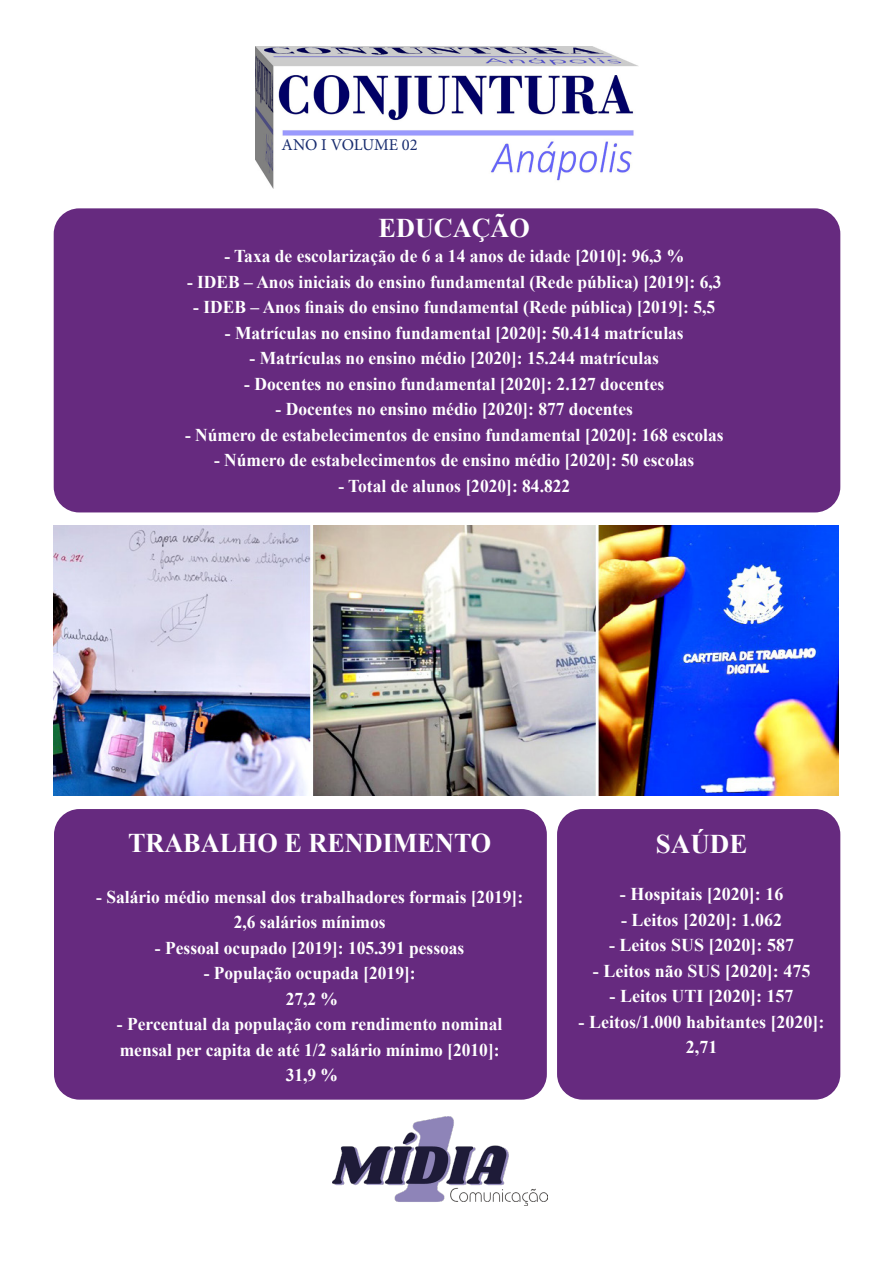
<style>
.page{position:relative;width:893px;height:1263px;background:#fff}
.page>*{position:absolute;margin:0;border:0;box-sizing:border-box;transform-origin:0 0}
.t1{font:700 27px "Times New Roman";color:#fff}
.t2{font:700 18px/25.5px "Times New Roman";color:#fff;text-align:center}
.t3{font:16.5px "Minion Pro";letter-spacing:-.01em;color:#182c6f}
</style>
<div class="page">
<img style="left:255px;top:46px;width:383px;height:142px">
<img style="left:333px;top:1116px;width:214px;height:89px">
<div style="left:54px;top:208px;width:786px;height:304px;background:#662a7f;border-radius:26px"></div>
<div style="left:54px;top:809px;width:493px;height:291px;background:#662a7f;border-radius:26px"></div>
<div style="left:557px;top:809px;width:283px;height:291px;background:#662a7f;border-radius:26px"></div>
<img style="left:54px;top:525px;width:785px;height:270px">
<p class="t3" style="left:282px;top:134px;width:138px">ANO I VOLUME 02</p>
<p class="t1" style="left:379px;top:208px;width:153px">EDUCAÇÃO</p>
<p class="t2" style="left:224px;top:243px;width:461px">- Taxa de escolarização de 6 a 14 anos de idade [2010]: 96,3 %</p>
<p class="t2" style="left:187px;top:268px;width:536px">- IDEB – Anos iniciais do ensino fundamental (Rede pública) [2019]: 6,3</p>
<p class="t2" style="left:193px;top:294px;width:523px">- IDEB – Anos finais do ensino fundamental (Rede pública) [2019]: 5,5</p>
<p class="t2" style="left:225px;top:319px;width:460px">- Matrículas no ensino fundamental [2020]: 50.414 matrículas</p>
<p class="t2" style="left:250px;top:345px;width:411px">- Matrículas no ensino médio [2020]: 15.244 matrículas</p>
<p class="t2" style="left:244px;top:370px;width:421px">- Docentes no ensino fundamental [2020]: 2.127 docentes</p>
<p class="t2" style="left:276px;top:396px;width:359px">- Docentes no ensino médio [2020]: 877 docentes</p>
<p class="t2" style="left:185px;top:421px;width:540px">- Número de estabelecimentos de ensino fundamental [2020]: 168 escolas</p>
<p class="t2" style="left:214px;top:447px;width:482px">- Número de estabelecimentos de ensino médio [2020]: 50 escolas</p>
<p class="t2" style="left:338px;top:472px;width:233px">- Total de alunos [2020]: 84.822</p>
<p class="t1" style="left:128px;top:823px;width:365px">TRABALHO E RENDIMENTO</p>
<p class="t2" style="left:96px;top:883px;width:428px">- Salário médio mensal dos trabalhadores formais [2019]:</p>
<p class="t2" style="left:234px;top:909px;width:153px">2,6 salários mínimos</p>
<p class="t2" style="left:155px;top:934px;width:311px">- Pessoal ocupado [2019]: 105.391 pessoas</p>
<p class="t2" style="left:204px;top:960px;width:213px">- População ocupada [2019]:</p>
<p class="t2" style="left:286px;top:985px;width:54px">27,2 %</p>
<p class="t2" style="left:117px;top:1011px;width:387px">- Percentual da população com rendimento nominal</p>
<p class="t2" style="left:120px;top:1036px;width:381px">mensal per capita de até 1/2 salário mínimo [2010]:</p>
<p class="t2" style="left:286px;top:1062px;width:54px">31,9 %</p>
<p class="t1" style="left:656px;top:825px;width:93px">SAÚDE</p>
<p class="t2" style="left:620px;top:881px;width:165px">- Hospitais [2020]: 16</p>
<p class="t2" style="left:621px;top:906px;width:162px">- Leitos [2020]: 1.062</p>
<p class="t2" style="left:609px;top:932px;width:186px">- Leitos SUS [2020]: 587</p>
<p class="t2" style="left:593px;top:957px;width:219px">- Leitos não SUS [2020]: 475</p>
<p class="t2" style="left:610px;top:983px;width:185px">- Leitos UTI [2020]: 157</p>
<p class="t2" style="left:579px;top:1008px;width:247px">- Leitos/1.000 habitantes [2020]:<br>2,71</p>
</div>
